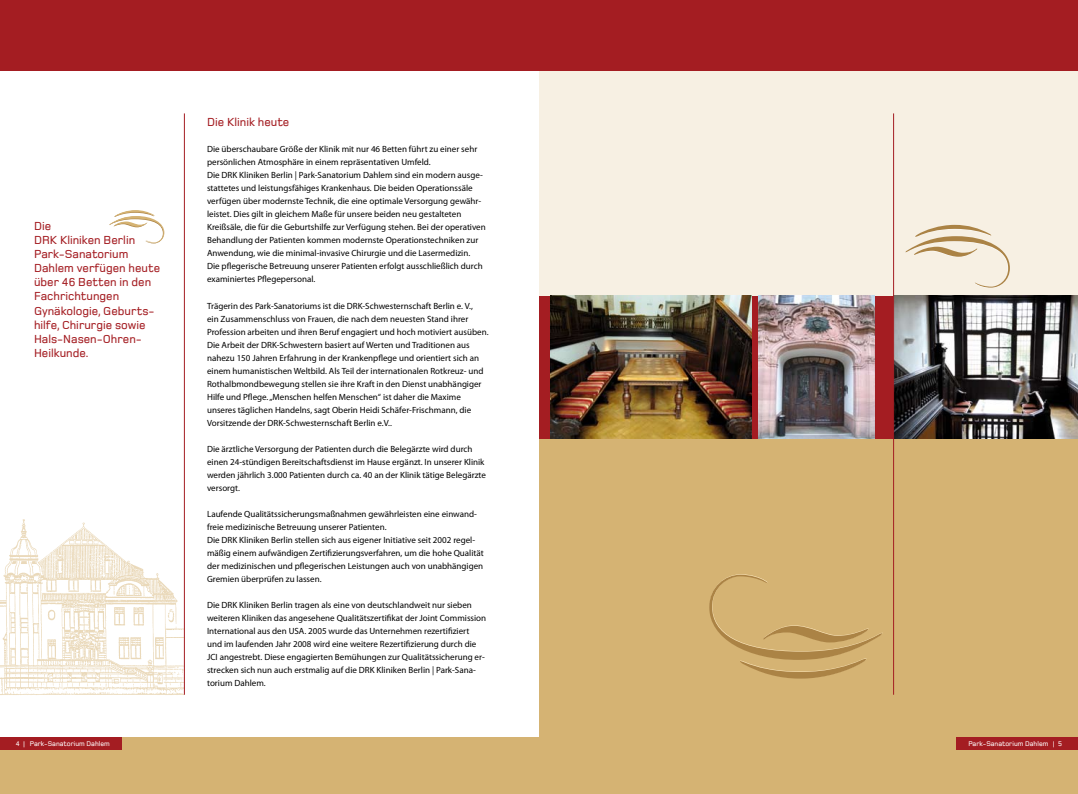
<style>
.page{position:relative;width:1078px;height:794px;background:#fff}
.page>*{position:absolute;margin:0;border:0;box-sizing:border-box;transform-origin:0 0}
.t1{font:500 12px/14px "Foundry Monoline";color:#a41d22}
.t2{font:9px/13px "Myriad Pro";color:#000}
.t3{font:500 7px "Foundry Monoline";color:#fff}
</style>
<div class="page">
<div style="left:0;top:737px;width:539px;height:57px;background:#d5b373"></div>
<div style="left:0;top:0;width:539px;height:71px;background:#a41d22"></div>
<div style="left:0;top:737px;width:122px;height:13px;background:#a41d22"></div>
<img style="left:0;top:519px;width:185px;height:176px">
<hr style="left:184px;top:113px;width:1px;height:581px;background:#a41d22">
<svg style="left:109px;top:210px;width:55px;height:33px"></svg>
<div style="left:539px;top:51px;width:538px;height:699px;background:#f7f0e3"></div>
<div style="left:539px;top:438px;width:538px;height:356px;background:#d5b373"></div>
<div style="left:539px;top:0;width:538px;height:71px;background:#a41d22"></div>
<div style="left:955px;top:737px;width:122px;height:13px;background:#a41d22"></div>
<div style="left:539px;top:296px;width:538px;height:142px;background:#a41d22"></div>
<img style="left:893px;top:296px;width:184px;height:142px">
<img style="left:550px;top:296px;width:201px;height:142px">
<img style="left:758px;top:296px;width:116px;height:142px">
<svg style="left:709px;top:574px;width:173px;height:104px"></svg>
<hr style="left:892px;top:113px;width:1px;height:581px;background:#a41d22">
<svg style="left:905px;top:225px;width:104px;height:63px"></svg>
<h1 class="t1" style="left:34px;top:219px;width:128px">Die<br>DRK Kliniken Berlin<br>Park-Sanatorium<br>Dahlem verfügen heute über 46 Betten in den<br>Fachrichtungen<br>Gynäkologie, Geburts&shy;hilfe, Chirurgie sowie<br>Hals-Nasen-Ohren-<br>Heilkunde.</h1>
<p class="t3" style="left:23px;top:740px;width:88px">| Park-Sanatorium Dahlem</p>
<h1 class="t1" style="left:207px;top:115px;width:84px">Die Klinik heute</h1>
<p class="t2" style="left:207px;top:143px;width:280px">Die überschaubare Größe der Klinik mit nur 46 Betten führt zu einer sehr persönlichen Atmosphäre in einem repräsentativen Umfeld.<br>Die DRK Kliniken Berlin | Park-Sanatorium Dahlem sind ein modern ausge&shy;stattetes und leistungsfähiges Krankenhaus. Die beiden Operationssäle verfügen über modernste Technik, die eine optimale Versorgung gewähr&shy;leistet. Dies gilt in gleichem Maße für unsere beiden neu gestalteten Kreißsäle, die für die Geburtshilfe zur Verfügung stehen. Bei der operativen Behandlung der Patienten kommen modernste Operationstechniken zur Anwendung, wie die minimal-invasive Chirurgie und die Lasermedizin.<br>Die pflegerische Betreuung unserer Patienten erfolgt ausschließlich durch examiniertes Pflegepersonal.</p>
<p class="t2" style="left:207px;top:299px;width:283px">Trägerin des Park-Sanatoriums ist die DRK-Schwesternschaft Berlin e. V.,<br>ein Zusammenschluss von Frauen, die nach dem neuesten Stand ihrer Profession arbeiten und ihren Beruf engagiert und hoch motiviert ausüben.<br>Die Arbeit der DRK-Schwestern basiert auf Werten und Traditionen aus nahezu 150 Jahren Erfahrung in der Krankenpflege und orientiert sich an einem humanistischen Weltbild. Als Teil der internationalen Rotkreuz- und Rothalbmondbewegung stellen sie ihre Kraft in den Dienst unabhängiger Hilfe und Pflege. „Menschen helfen Menschen“ ist daher die Maxime unseres täglichen Handelns, sagt Oberin Heidi Schäfer-Frischmann, die Vorsitzende der DRK-Schwesternschaft Berlin e.V..</p>
<p class="t2" style="left:207px;top:442px;width:280px">Die ärztliche Versorgung der Patienten durch die Belegärzte wird durch einen 24-stündigen Bereitschaftsdienst im Hause ergänzt. In unserer Klinik werden jährlich 3.000 Patienten durch ca. 40 an der Klinik tätige Belegärzte versorgt.</p>
<p class="t2" style="left:207px;top:507px;width:278px">Laufende Qualitätssicherungsmaßnahmen gewährleisten eine einwand&shy;freie medizinische Betreuung unserer Patienten.<br>Die DRK Kliniken Berlin stellen sich aus eigener Initiative seit 2002 regel&shy;mäßig einem aufwändigen Zertifizierungsverfahren, um die hohe Qualität der medizinischen und pflegerischen Leistungen auch von unabhängigen Gremien überprüfen zu lassen.</p>
<p class="t2" style="left:207px;top:598px;width:280px">Die DRK Kliniken Berlin tragen als eine von deutschlandweit nur sieben weiteren Kliniken das angesehene Qualitätszertifikat der Joint Commission International aus den USA. 2005 wurde das Unternehmen rezertifiziert und im laufenden Jahr 2008 wird eine weitere Rezertifizierung durch die JCI angestrebt. Diese engagierten Bemühungen zur Qualitätssicherung er&shy;strecken sich nun auch erstmalig auf die DRK Kliniken Berlin | Park-Sana&shy;torium Dahlem.</p>
<p class="t3" style="left:968px;top:740px;width:88px">Park-Sanatorium Dahlem |</p>
</div>
